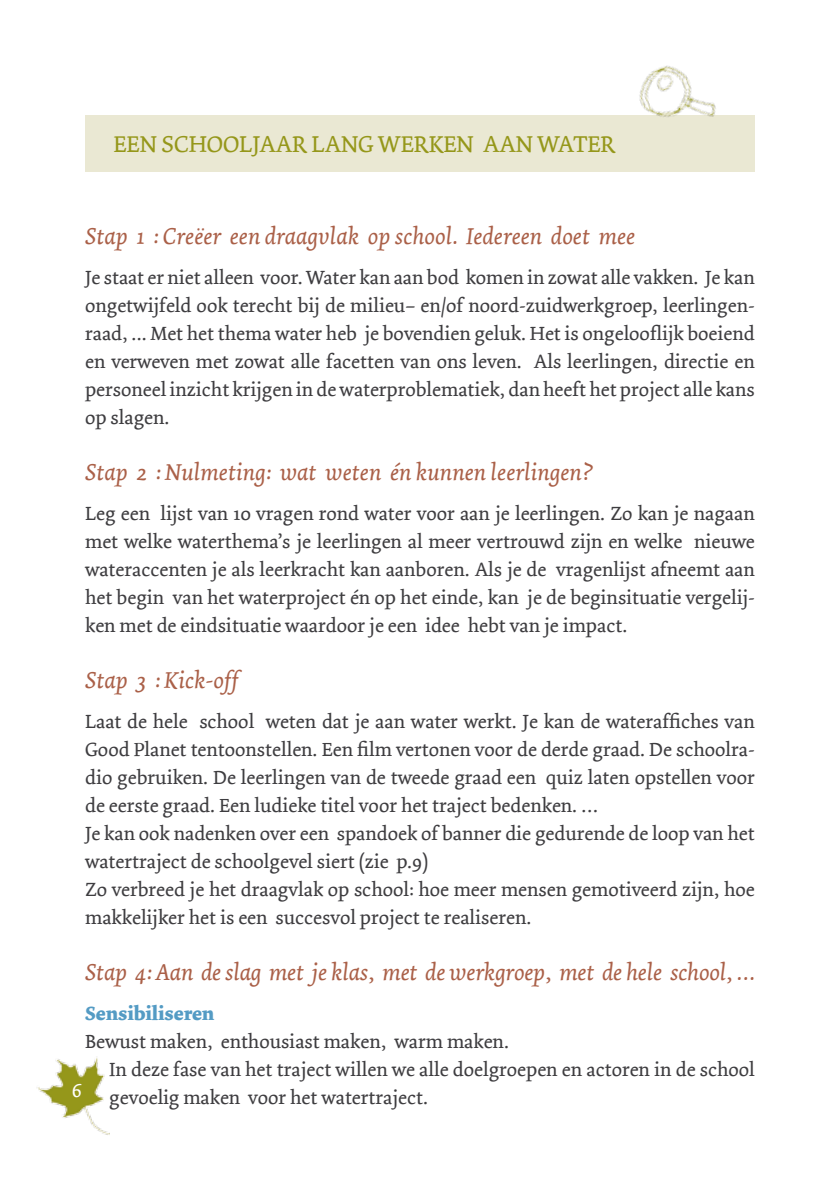
<style>
.page{position:relative;width:840px;height:1191px;background:#fff}
.page>*{position:absolute;margin:0;border:0;box-sizing:border-box;transform-origin:0 0}
.t1{font:italic 24px "Dolly";color:#aa6048}
.t2{font:24px "Dolly";color:#95971a}
.t3{font:20px/28px "Dolly";color:#3e3d40;text-align:justify}
.t4{font:700 20px "Dolly";color:#549bc4}
.t5{font:20px "Dolly";color:#fff}
</style>
<div class="page">
<img style="left:37px;top:1057px;width:72px;height:78px">
<div style="left:85px;top:115px;width:669px;height:56px;background:#eae8d3"></div>
<img style="left:639px;top:65px;width:77px;height:52px">
<p class="t2" style="left:113px;top:130px;width:503px">Een schooljaar lang werken aan water</p>
<p class="t1" style="left:85px;top:222px;width:551px">Stap 1 : Creëer een draagvlak op school. Iedereen doet mee</p>
<p class="t3" style="left:85px;top:264px;width:670px">Je staat er niet alleen voor. Water kan aan bod komen in zowat alle vakken. Je kan ongetwijfeld ook terecht bij de milieu– en/of noord-zuidwerkgroep, leerlingen&shy;raad, ... Met het thema water heb je bovendien geluk. Het is ongelooflijk boeiend en verweven met zowat alle facetten van ons leven. Als leerlingen, directie en personeel inzicht krijgen in de waterproblematiek, dan heeft het project alle kans op slagen.</p>
<p class="t1" style="left:85px;top:458px;width:509px">Stap 2 : Nulmeting: wat weten én kunnen leerlingen?</p>
<p class="t3" style="left:85px;top:500px;width:671px">Leg een lijst van 10 vragen rond water voor aan je leerlingen. Zo kan je nagaan met welke waterthema’s je leerlingen al meer vertrouwd zijn en welke nieuwe wateraccenten je als leerkracht kan aanboren. Als je de vragenlijst afneemt aan het begin van het waterproject én op het einde, kan je de beginsituatie vergelij&shy;ken met de eindsituatie waardoor je een idee hebt van je impact.</p>
<p class="t1" style="left:85px;top:666px;width:155px">Stap 3 : Kick-off</p>
<p class="t3" style="left:85px;top:708px;width:670px;text-align:left">Laat de hele school weten dat je aan water werkt. Je kan de wateraffiches van Good Planet tentoonstellen. Een film vertonen voor de derde graad. De schoolra&shy;dio gebruiken. De leerlingen van de tweede graad een quiz laten opstellen voor de eerste graad. Een ludieke titel voor het traject bedenken. …<br>Je kan ook nadenken over een spandoek of banner die gedurende de loop van het watertraject de schoolgevel siert (zie p.9)<br>Zo verbreed je het draagvlak op school: hoe meer mensen gemotiveerd zijn, hoe makkelijker het is een succesvol project te realiseren.</p>
<p class="t1" style="left:85px;top:958px;width:670px">Stap 4: Aan de slag met je klas, met de werkgroep, met de hele school, …</p>
<p class="t4" style="left:85px;top:1001px;width:131px">Sensibiliseren</p>
<p class="t3" style="left:109px;top:1028px;width:646px;text-align:left;text-indent:-24px">Bewust maken, enthousiast maken, warm maken.<br>In deze fase van het traject willen we alle doelgroepen en actoren in de school gevoelig maken voor het watertraject.</p>
<p class="t5" style="left:72px;top:1079px;width:12px">6</p>
</div>
